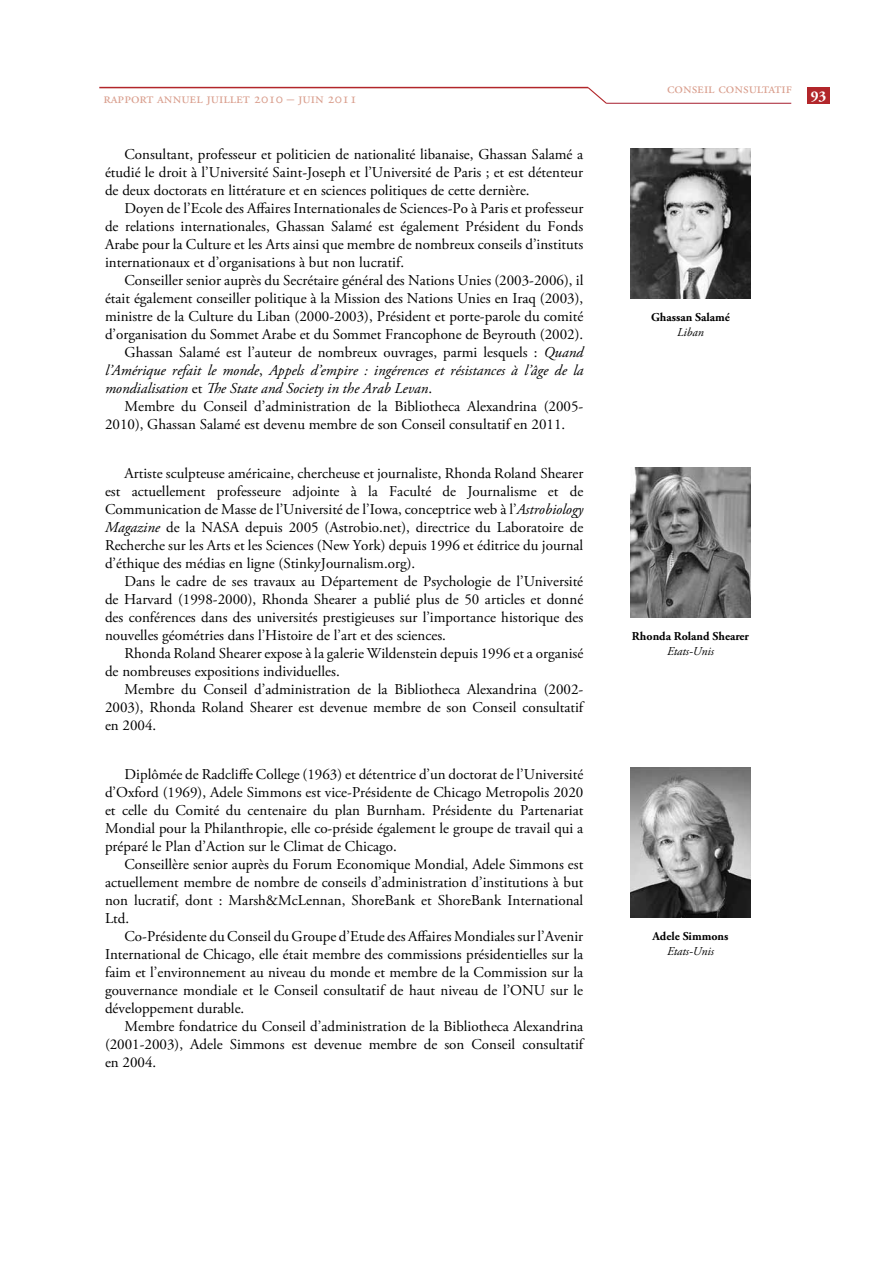
<style>
.page{position:relative;width:893px;height:1263px;background:#fff}
.page>*{position:absolute;margin:0;border:0;box-sizing:border-box;transform-origin:0 0}
.t1{font:15px/18px "Adobe Garamond Pro";color:#000;text-align:justify}
.t2{font:italic 15px "Adobe Garamond Pro";color:#000}
.t3{font:15px "Adobe Garamond Pro";color:#d99e8d}
.t4{font:700 15px "Adobe Garamond Pro";color:#fff}
.t5{font:700 12px "Adobe Garamond Pro";color:#000}
.t6{font:italic 12px "Adobe Garamond Pro";color:#000}
.s1{font-style:italic}
.s2{font-style:normal}
</style>
<div class="page">
<hr style="left:606px;top:103px;width:185px;height:1px;background:#b03645">
<svg style="left:586px;top:86px;width:22px;height:18px"></svg>
<hr style="left:99px;top:87px;width:489px;height:1px;background:#b2262a">
<div style="left:807px;top:87px;width:23px;height:17px;background:#b2262a"></div>
<img style="left:630px;top:148px;width:120px;height:150px">
<img style="left:630px;top:467px;width:120px;height:150px">
<img style="left:630px;top:768px;width:120px;height:150px">
<p class="t3" style="left:667px;top:80px;width:126px">conseil Consultatif</p>
<p class="t3" style="left:103px;top:89px;width:255px">Rapport Annuel juillet 2010 – Juin 2011</p>
<p class="t4" style="left:811px;top:87px;width:17px">93</p>
<p class="t1" style="left:105px;top:146px;width:480px;text-indent:20px">Consultant, professeur et politicien de nationalité libanaise, Ghassan Salamé a étudié le droit à l’Université Saint-Joseph et l’Université de Paris ; et est détenteur de deux doctorats en littérature et en sciences politiques de cette dernière.</p>
<p class="t1" style="left:105px;top:200px;width:480px;text-indent:20px">Doyen de l’Ecole des Affaires Internationales de Sciences-Po à Paris et professeur de relations internationales, Ghassan Salamé est également Président du Fonds Arabe pour la Culture et les Arts ainsi que membre de nombreux conseils d’instituts internationaux et d’organisations à but non lucratif.</p>
<p class="t1" style="left:124px;top:272px;width:460px">Conseiller senior auprès du Secrétaire général des Nations Unies (2003-2006), il</p>
<p class="t1" style="left:105px;top:290px;width:480px">était également conseiller politique à la Mission des Nations Unies en Iraq (2003),</p>
<p class="t1" style="left:105px;top:308px;width:480px">ministre de la Culture du Liban (2000-2003), Président et porte-parole du comité</p>
<p class="t1" style="left:105px;top:326px;width:480px">d’organisation du Sommet Arabe et du Sommet Francophone de Beyrouth (2002).</p>
<p class="t1" style="left:124px;top:344px;width:460px">Ghassan Salamé est l’auteur de nombreux ouvrages, parmi lesquels : <span class="s1">Quand</span></p>
<p class="t2" style="left:105px;top:361px;width:480px">l’Amérique refait le monde<span class="s2">,</span> Appels d’empire : ingérences et résistances à l’âge de la</p>
<p class="t2" style="left:105px;top:379px;width:329px">mondialisation <span class="s2">et</span> The State and Society in the Arab Levan<span class="s2">.</span></p>
<p class="t1" style="left:124px;top:398px;width:460px">Membre du Conseil d’administration de la Bibliotheca Alexandrina (2005-</p>
<p class="t1" style="left:105px;top:416px;width:462px">2010), Ghassan Salamé est devenu membre de son Conseil consultatif en 2011.</p>
<p class="t1" style="left:105px;top:465px;width:480px;text-indent:19px">Artiste sculpteuse américaine, chercheuse et journaliste, Rhonda Roland Shearer est actuellement professeure adjointe à la Faculté de Journalisme et de Communication de Masse de l’Université de l’Iowa, conceptrice web à l’<span class="s1">Astrobiology Magazine</span> de la NASA depuis 2005 (Astrobio.net), directrice du Laboratoire de Recherche sur les Arts et les Sciences (New York) depuis 1996 et éditrice du journal d’éthique des médias en ligne (StinkyJournalism.org).</p>
<p class="t1" style="left:105px;top:573px;width:480px;text-indent:20px">Dans le cadre de ses travaux au Département de Psychologie de l’Université de Harvard (1998-2000), Rhonda Shearer a publié plus de 50 articles et donné des conférences dans des universités prestigieuses sur l’importance historique des nouvelles géométries dans l’Histoire de l’art et des sciences.</p>
<p class="t1" style="left:105px;top:645px;width:480px;text-indent:20px">Rhonda Roland Shearer expose à la galerie Wildenstein depuis 1996 et a organisé de nombreuses expositions individuelles.</p>
<p class="t1" style="left:105px;top:681px;width:481px;text-indent:20px">Membre du Conseil d’administration de la Bibliotheca Alexandrina (2002- 2003), Rhonda Roland Shearer est devenue membre de son Conseil consultatif en 2004.</p>
<p class="t1" style="left:105px;top:765px;width:480px;text-indent:20px">Diplômée de Radcliffe College (1963) et détentrice d’un doctorat de l’Université d’Oxford (1969), Adele Simmons est vice-Présidente de Chicago Metropolis 2020 et celle du Comité du centenaire du plan Burnham. Présidente du Partenariat Mondial pour la Philanthropie, elle co-préside également le groupe de travail qui a préparé le Plan d’Action sur le Climat de Chicago.</p>
<p class="t1" style="left:105px;top:855px;width:480px;text-indent:20px">Conseillère senior auprès du Forum Economique Mondial, Adele Simmons est actuellement membre de nombre de conseils d’administration d’institutions à but non lucratif, dont : Marsh&amp;McLennan, ShoreBank et ShoreBank International Ltd.</p>
<p class="t1" style="left:105px;top:927px;width:480px;text-indent:20px">Co-Présidente du Conseil du Groupe d’Etude des Affaires Mondiales sur l’Avenir International de Chicago, elle était membre des commissions présidentielles sur la faim et l’environnement au niveau du monde et membre de la Commission sur la gouvernance mondiale et le Conseil consultatif de haut niveau de l’ONU sur le développement durable.</p>
<p class="t1" style="left:105px;top:1017px;width:481px;text-indent:20px">Membre fondatrice du Conseil d’administration de la Bibliotheca Alexandrina (2001-2003), Adele Simmons est devenue membre de son Conseil consultatif en 2004.</p>
<p class="t5" style="left:651px;top:310px;width:80px">Ghassan Salamé</p>
<p class="t6" style="left:677px;top:325px;width:28px">Liban</p>
<p class="t5" style="left:632px;top:629px;width:119px">Rhonda Roland Shearer</p>
<p class="t6" style="left:667px;top:644px;width:48px">Etats-Unis</p>
<p class="t5" style="left:653px;top:929px;width:77px">Adele Simmons</p>
<p class="t6" style="left:667px;top:944px;width:48px">Etats-Unis</p>
</div>
